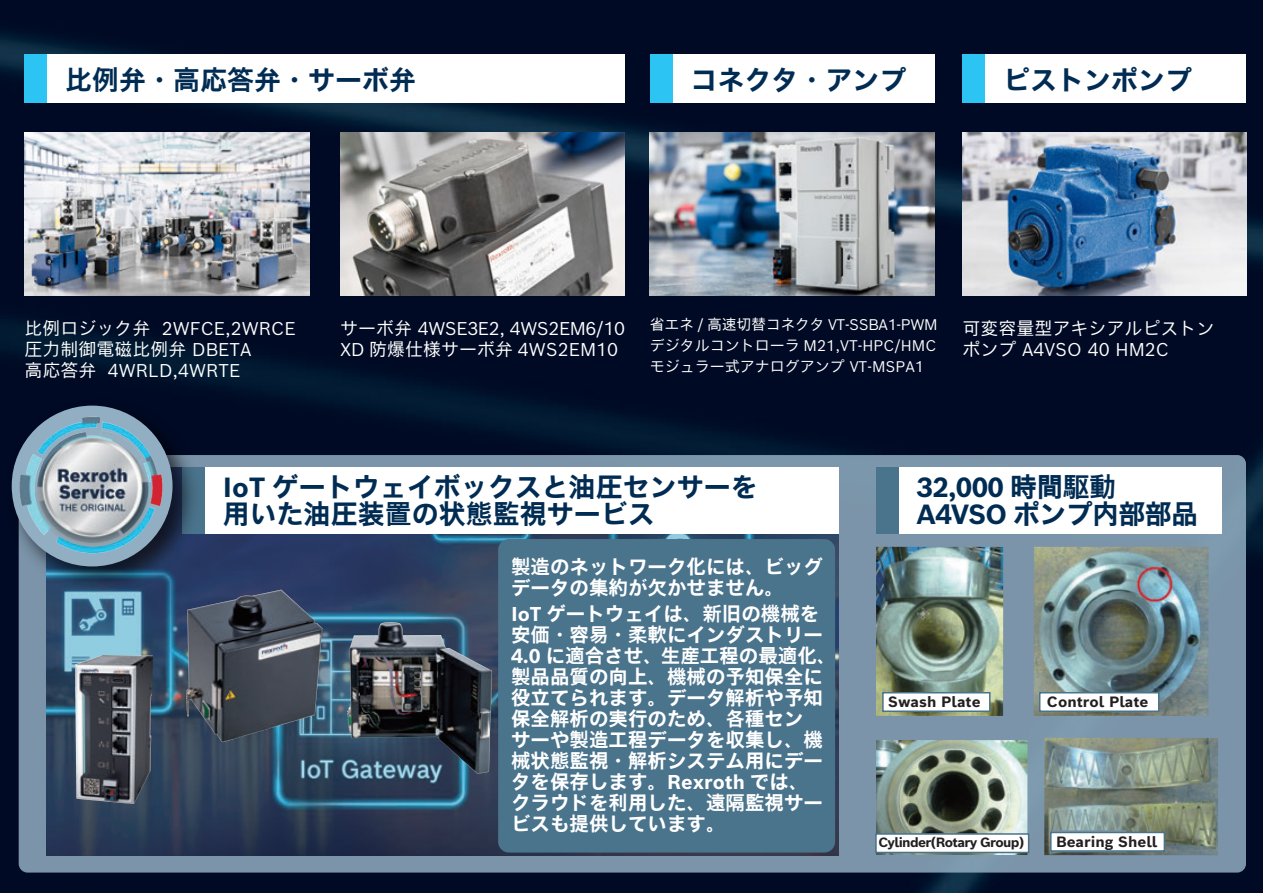
<style>
.page{position:relative;width:1263px;height:893px;background:#fff}
.page>*{position:absolute;margin:0;border:0;box-sizing:border-box;transform-origin:0 0}
.t1{font:700 27px/27px "Bosch Sans Japanese";color:#002c53}
.t2{font:700 27px/27px "Bosch Sans Japanese";letter-spacing:-.025em;color:#002c53}
.t3{font:700 19.5px/21px "Bosch Sans Japanese";color:#fff}
.t4{font:18px/21px "Bosch Sans Japanese";color:#fff}
.t5{font:15px/21px "Bosch Sans Japanese";color:#fff;text-align:justify}
.t6{font:700 14.55px "Bosch Sans";color:#231f20}
.t7{font:700 13.05px "Bosch Sans";letter-spacing:-.05em;color:#231f20}
</style>
<div class="page">
<img style="left:0;top:0;width:1263px;height:893px">
<div style="left:24px;top:54px;width:601px;height:48px;background:#fff"></div>
<div style="left:24px;top:54px;width:23px;height:48px;background:#2bc4f3"></div>
<div style="left:19px;top:455px;width:1227px;height:418px;background:#7b94a9;border-radius:9px"></div>
<img style="left:24px;top:133px;width:285px;height:162px">
<div style="left:650px;top:54px;width:285px;height:48px;background:#fff"></div>
<div style="left:650px;top:54px;width:22px;height:48px;background:#2bc4f3"></div>
<div style="left:962px;top:54px;width:284px;height:48px;background:#fff"></div>
<div style="left:962px;top:54px;width:23px;height:48px;background:#2bc4f3"></div>
<img style="left:340px;top:133px;width:285px;height:162px">
<img style="left:650px;top:133px;width:285px;height:162px">
<img style="left:962px;top:133px;width:284px;height:162px">
<div style="left:876px;top:468px;width:346px;height:66px;background:#fff"></div>
<div style="left:876px;top:468px;width:23px;height:66px;background:#4a738c"></div>
<img style="left:47px;top:534px;width:791px;height:321px">
<img style="left:176px;top:579px;width:156px;height:177px">
<img style="left:76px;top:655px;width:76px;height:148px">
<img style="left:335px;top:616px;width:163px;height:159px">
<div style="left:182px;top:468px;width:656px;height:66px;background:#fff"></div>
<div style="left:498px;top:539px;width:337px;height:314px;background:#4a738c;border-radius:11px"></div>
<img style="left:0;top:392px;width:207px;height:209px">
<img style="left:0;top:408px;width:228px;height:153px">
<img style="left:1044px;top:738px;width:174px;height:117px">
<img style="left:1034px;top:547px;width:174px;height:169px">
<img style="left:876px;top:740px;width:151px;height:115px">
<img style="left:876px;top:547px;width:127px;height:169px">
<div style="left:1039px;top:692px;width:120px;height:20px;background:#fff;border:2px solid #4a738c"></div>
<div style="left:882px;top:692px;width:108px;height:20px;background:#fff;border:2px solid #4a738c"></div>
<div style="left:1050px;top:832px;width:115px;height:20px;background:#fff;border:2px solid #4a738c"></div>
<div style="left:875px;top:833px;width:154px;height:20px;background:#fff;border:2px solid #4a738c"></div>
<h1 class="t1" style="left:65px;top:64px;width:353px">比例弁・高応答弁・サーボ弁</h1>
<h1 class="t1" style="left:690px;top:64px;width:217px">コネクタ・アンプ</h1>
<h1 class="t1" style="left:1003px;top:64px;width:190px">ピストンポンプ</h1>
<p class="t4" style="left:24px;top:316px;width:273px">比例ロジック弁 2WFCE,2WRCE圧力制御電磁比例弁 DBETA<br>高応答弁 4WRLD,4WRTE</p>
<p class="t4" style="left:340px;top:316px;width:286px">サーボ弁 4WSE3E2, 4WS2EM6/10<br>XD 防爆仕様サーボ弁 4WS2EM10</p>
<p class="t5" style="left:650px;top:313px;width:289px">省エネ / 高速切替コネクタ VT-SSBA1-PWMデジタルコントローラ M21,VT-HPC/HMCモジュラー式アナログアンプ VT-MSPA1</p>
<p class="t4" style="left:962px;top:316px;width:253px">可変容量型アキシアルピストンポンプ A4VSO 40 HM2C</p>
<h1 class="t1" style="left:223px;top:471px;width:537px">IoT ゲートウェイボックスと油圧センサーを用いた油圧装置の状態監視サービス</h1>
<p class="t3" style="left:511px;top:555px;width:313px">製造のネットワーク化には、ビッグデータの集約が欠かせません。</p>
<p class="t3" style="left:511px;top:601px;width:327px">IoT ゲートウェイは、新旧の機械を安価・容易・柔軟にインダストリー<br>4.0 に適合させ、生産工程の最適化、製品品質の向上、機械の予知保全に役立てられます。データ解析や予知保全解析の実行のため、各種セン<br>サーや製造工程データを収集し、機械状態監視・解析システム用にデータを保存します。Rexroth では、<br>クラウドを利用した、遠隔監視サービスも提供しています。</p>
<h1 class="t2" style="left:917px;top:471px;width:283px">32,000 時間駆動<br>A4VSO ポンプ内部部品</h1>
<p class="t6" style="left:888px;top:690px;width:94px">Swash Plate</p>
<p class="t6" style="left:1047px;top:690px;width:103px">Control Plate</p>
<p class="t7" style="left:878px;top:831px;width:148px">Cylinder(Rotary Group)</p>
<p class="t6" style="left:1056px;top:829px;width:103px">Bearing Shell</p>
</div>
